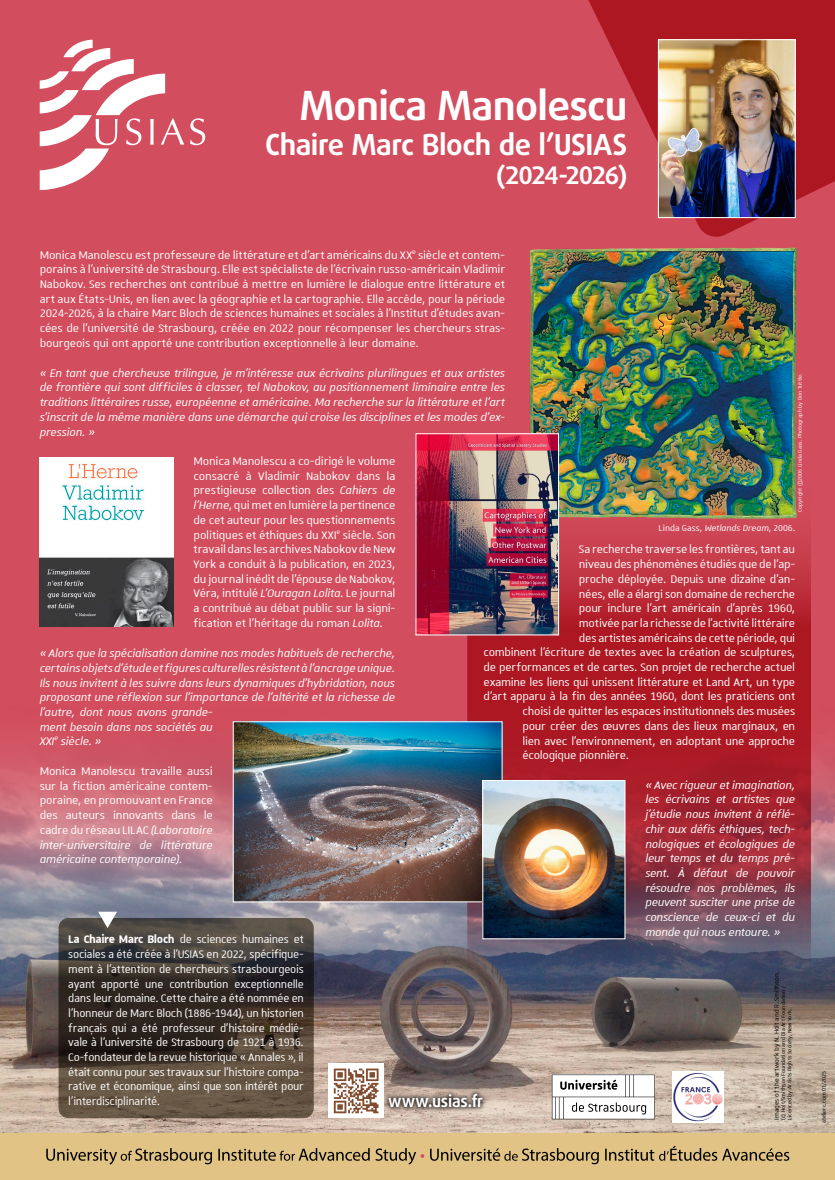
<style>
.page{position:relative;width:835px;height:1180px;background:#fff}
.page>*{position:absolute;margin:0;border:0;box-sizing:border-box;transform-origin:0 0}
.t1{font:700 40.25px "Daxline OT";letter-spacing:-.02em;color:#fff}
.t2{font:700 28.98px "Daxline OT";letter-spacing:-.02em;color:#fff}
.t3{font:700 24.15px "Daxline OT";letter-spacing:-.035em;color:#fff}
.t4{font:700 16.8px "Daxline OT";letter-spacing:-.015em;color:#fff;scale:.95 1}
.t5{font:14.7px/14.7px "Unistra A";letter-spacing:-.015em;color:#fff;text-align:justify}
.t6{font:italic 14.7px/14.7px "Unistra A";letter-spacing:-.015em;color:#fff;text-align:justify}
.t7{font:14.7px/14.7px "Unistra A";letter-spacing:-.015em;color:#fff;text-align:justify;scale:.95 1}
.t8{font:11.2px "Unistra A";letter-spacing:-.005em;color:#fff}
.t9{font:8.4px "Unistra A";color:#000}
.t10{font:7px/6.3px "Unistra A";color:#000}
.t11{font:7px "Unistra A";color:#fff}
.s1{font-style:italic}
.s2{font-weight:700}
</style>
<div class="page">
<div style="left:0;top:0;width:834px;height:1180px;background:#d24d5d"></div>
<img style="left:0;top:721px;width:834px;height:412px">
<svg style="left:467px;top:540px;width:344px;height:436px;background:#9d2b39"></svg>
<div style="left:0;top:1133px;width:834px;height:47px;background:#e1c385"></div>
<svg style="left:430px;top:1146px;width:359px;height:18px"></svg>
<svg style="left:46px;top:1148px;width:378px;height:16px"></svg>
<svg style="left:588px;top:0;width:246px;height:237px;fill:#ac1721"></svg>
<img style="left:659px;top:41px;width:134px;height:175px">
<div style="left:657px;top:39px;width:138px;height:179px;border:1px solid #fff"></div>
<img style="left:235px;top:723px;width:265px;height:177px">
<div style="left:233px;top:721px;width:269px;height:181px;border:1px solid #fff"></div>
<img style="left:40px;top:457px;width:134px;height:170px">
<img style="left:529px;top:247px;width:269px;height:272px">
<img style="left:417px;top:435px;width:140px;height:198px">
<div style="left:415px;top:433px;width:144px;height:202px;border:1px solid #fff"></div>
<img style="left:484px;top:782px;width:139px;height:155px">
<div style="left:482px;top:780px;width:143px;height:159px;border:1px solid #fff"></div>
<svg style="left:551px;top:1074px;width:103px;height:45px;background:#dbdbdb"></svg>
<img style="left:672px;top:1071px;width:51px;height:51px">
<svg style="left:190px;top:118px;width:15px;height:27px"></svg>
<svg style="left:40px;top:39px;width:144px;height:151px"></svg>
<div style="left:328px;top:1063px;width:55px;height:55px;background:#fff"></div>
<svg style="left:334px;top:1068px;width:44px;height:45px"></svg>
<svg style="left:59px;top:918px;width:255px;height:200px;background:#463c33"></svg>
<svg style="left:98px;top:911px;width:19px;height:17px"></svg>
<div style="left:383px;top:1088px;width:105px;height:24px;background:#000;opacity:.75"></div>
<p class="t1" style="left:299px;top:79px;width:329px">Monica Manolescu</p>
<p class="t2" style="left:265px;top:125px;width:363px">Chaire Marc Bloch de l’USIAS</p>
<p class="t3" style="left:496px;top:159px;width:133px">(2024-2026)</p>
<p class="t5" style="left:40px;top:247px;width:467px">Monica Manolescu est professeure de littérature et d’art américains du XX<sup>e</sup> siècle et contem&shy;porains à l’université de Strasbourg. Elle est spécialiste de l’écrivain russo-américain Vladimir Nabokov. Ses recherches ont contribué à mettre en lumière le dialogue entre littérature et art aux États-Unis, en lien avec la géographie et la cartographie. Elle accède, pour la période 2024-2026, à la chaire Marc Bloch de sciences humaines et sociales à l’Institut d’études avan&shy;cées de l’université de Strasbourg, créée en 2022 pour récompenser les chercheurs stras&shy;bourgeois qui ont apporté une contribution exceptionnelle à leur domaine.</p>
<p class="t6" style="left:40px;top:365px;width:467px">« En tant que chercheuse trilingue, je m’intéresse aux écrivains plurilingues et aux artistes de frontière qui sont difficiles à classer, tel Nabokov, au positionnement liminaire entre les traditions littéraires russe, européenne et américaine. Ma recherche sur la littérature et l’art s’inscrit de la même manière dans une démarche qui croise les disciplines et les modes d’ex&shy;pression. »</p>
<p class="t5" style="left:193px;top:453px;width:203px">Monica Manolescu a co-dirigé le volume consacré à Vladimir Nabokov dans la prestigieuse collection des <span class="s1">Cahiers de l’Herne</span>, qui met en lumière la pertinence de cet auteur pour les questionnements politiques et éthiques du XXI<sup>e</sup> siècle. Son travail dans les archives Nabokov de New York a conduit à la publication, en 2023, du journal inédit de l’épouse de Nabokov, Véra, intitulé <span class="s1">L’Ouragan Lolita</span>. Le journal a contribué au débat public sur la signi&shy;fication et l’héritage du roman <span class="s1">Lolita</span>.</p>
<p class="t11" style="left:796px;top:512px;width:140px;rotate:-90deg">Copyright ©2006 Linda Gass. Photograph by Don Tuttle.</p>
<p class="t8" style="left:658px;top:522px;width:138px">Linda Gass, <span class="s1">Wetlands Dream</span>, 2006.</p>
<p class="t5" style="left:579px;top:542px;width:218px">Sa recherche traverse les frontières, tant au</p>
<p class="t5" style="left:579px;top:556px;width:218px">niveau des phénomènes étudiés que de l’ap-</p>
<p class="t5" style="left:579px;top:571px;width:218px">proche déployée. Depuis une dizaine d’an-</p>
<p class="t5" style="left:579px;top:586px;width:218px">nées, elle a élargi son domaine de recherche</p>
<p class="t5" style="left:579px;top:600px;width:218px">pour inclure l’art américain d’après 1960,</p>
<p class="t5" style="left:579px;top:615px;width:218px">motivée par la richesse de l’activité littéraire</p>
<p class="t5" style="left:579px;top:630px;width:218px">des artistes américains de cette période, qui</p>
<p class="t5" style="left:483px;top:644px;width:313px">combinent l’écriture de textes avec la création de sculptures,</p>
<p class="t5" style="left:483px;top:659px;width:313px">de performances et de cartes. Son projet de recherche actuel</p>
<p class="t5" style="left:483px;top:674px;width:313px">examine les liens qui unissent littérature et Land Art, un type</p>
<p class="t5" style="left:483px;top:689px;width:313px">d’art apparu à la fin des années 1960, dont les praticiens ont</p>
<p class="t5" style="left:522px;top:703px;width:274px">choisi de quitter les espaces institutionnels des musées</p>
<p class="t5" style="left:522px;top:718px;width:274px">pour créer des œuvres dans des lieux marginaux, en</p>
<p class="t5" style="left:522px;top:733px;width:274px">lien avec l’environnement, en adoptant une approche</p>
<p class="t5" style="left:522px;top:747px;width:108px">écologique pionnière.</p>
<p class="t6" style="left:645px;top:777px;width:151px">« Avec rigueur et imagination, les écrivains et artistes que j’étudie nous invitent à réflé&shy;chir aux défis éthiques, tech&shy;nologiques et écologiques de leur temps et du temps pré&shy;sent. À défaut de pouvoir résoudre nos problèmes, ils peuvent susciter une prise de conscience de ceux-ci et du monde qui nous entoure. »</p>
<p class="t6" style="left:40px;top:645px;width:357px;text-align:left">« Alors que la spécialisation domine nos modes habituels de recherche, certains objets d’étude et figures culturelles résistent à l’ancrage unique.<br>Ils nous invitent à les suivre dans leurs dynamiques d’hybridation, nous proposant une réflexion sur l’importance de l’altérité et la richesse de l’autre, dont nous avons grande-<br>ment besoin dans nos sociétés au<br>XXI<sup>e</sup> siècle. »</p>
<p class="t5" style="left:40px;top:763px;width:175px">Monica Manolescu travaille aussi sur la fiction américaine contem&shy;poraine, en promouvant en France des auteurs innovants dans le cadre du réseau LILAC <span class="s1">(Laboratoire inter-universitaire de littérature américaine contemporaine)</span>.</p>
<p class="t7" style="left:68px;top:931px;width:249px"><span class="s2">La Chaire Marc Bloch</span> de sciences humaines et sociales a été créée à l’USIAS en 2022, spécifique&shy;ment à l’attention de chercheurs strasbourgeois ayant apporté une contribution exceptionnelle dans leur domaine. Cette chaire a été nommée en l’honneur de Marc Bloch (1886-1944), un historien français qui a été professeur d’histoire médié&shy;vale à l’université de Strasbourg de 1921 à 1936.<br>Co-fondateur de la revue historique « Annales », il était connu pour ses travaux sur l’histoire compa&shy;rative et économique, ainsi que son intérêt pour l’interdisciplinarité.</p>
<p class="t9" style="left:772px;top:1119px;width:150px;rotate:-90deg">Images of the artwork by N. Holt and R. Smithson.</p>
<p class="t10" style="left:779px;top:1119px;width:135px;rotate:-90deg">(c) Holt/Smithson Foundation and Dia Art Foundation /<br>Licenced by Artists Rights Society, New York.</p>
<p class="t4" style="left:388px;top:1090px;width:102px">www.usias.fr</p>
<p class="t10" style="left:820px;top:1123px;width:54px;rotate:-90deg">atelierc.com 01/2025</p>
</div>
